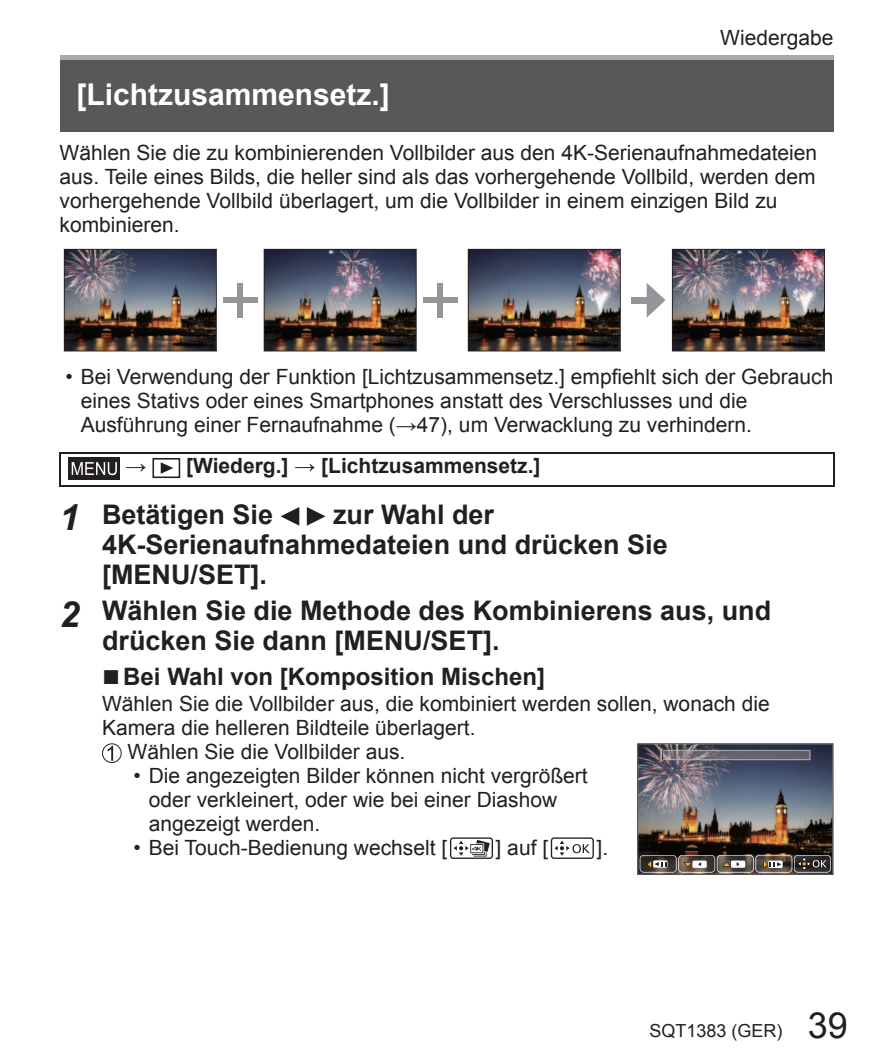
<style>
.page{position:relative;width:893px;height:1063px;background:#fff}
.page>*{position:absolute;margin:0;border:0;box-sizing:border-box;transform-origin:0 0}
.t1{font:700 30px "Arial";color:#fff}
.t2{font:700 27px/30px "Arial";color:#231f20}
.t3{font:700 24px "Arial";color:#231f20}
.t4{font:21px/24px "Arial";color:#231f20}
.t5{font:700 21px "Arial";color:#231f20}
.t6{font:18px "Arial";color:#231f20}
.s1{font-style:italic;font-size:36px}
.s2{font-weight:400;font-size:30px}
.s3{font-size:36px}
</style>
<div class="page">
<div style="left:60px;top:55px;width:773px;height:77px;background:#57585a"></div>
<div style="left:60px;top:55px;width:773px;height:5px;background:#a8a9ad"></div>
<img style="left:64px;top:249px;width:153px;height:102px">
<div style="left:223px;top:297px;width:34px;height:6px;background:#939598"></div>
<div style="left:238px;top:283px;width:5px;height:34px;background:#939598"></div>
<img style="left:264px;top:249px;width:153px;height:102px">
<div style="left:423px;top:297px;width:34px;height:6px;background:#939598"></div>
<div style="left:437px;top:283px;width:6px;height:34px;background:#939598"></div>
<img style="left:468px;top:249px;width:153px;height:102px">
<div style="left:631px;top:297px;width:21px;height:6px;background:#939598"></div>
<svg style="left:647px;top:283px;width:18px;height:34px"></svg>
<img style="left:672px;top:249px;width:153px;height:102px">
<hr style="left:60px;top:452px;width:775px;height:2px;background:#231f20">
<hr style="left:60px;top:454px;width:1px;height:31px;background:#231f20">
<hr style="left:833px;top:454px;width:2px;height:31px;background:#231f20">
<hr style="left:60px;top:485px;width:775px;height:2px;background:#231f20">
<div style="left:69px;top:457px;width:51px;height:23px;background:#231f20"></div>
<svg style="left:72px;top:462px;width:45px;height:13px"></svg>
<svg style="left:152px;top:458px;width:28px;height:20px"></svg>
<svg style="left:281px;top:507px;width:18px;height:19px"></svg>
<svg style="left:307px;top:507px;width:19px;height:19px"></svg>
<div style="left:102px;top:743px;width:20px;height:20px;border:1px solid #231f20;border-radius:50%"></div>
<svg style="left:108px;top:746px;width:5px;height:15px"></svg>
<div style="left:450px;top:837px;width:43px;height:22px;border:1px solid #231f20;border-radius:3px"></div>
<svg style="left:454px;top:840px;width:36px;height:17px"></svg>
<div style="left:551px;top:837px;width:43px;height:22px;border:1px solid #231f20;border-radius:3px"></div>
<svg style="left:554px;top:841px;width:36px;height:15px"></svg>
<img style="left:637px;top:743px;width:196px;height:132px">
<h1 class="t1" style="left:77px;top:78px;width:315px">[Lichtzusammensetz.]</h1>
<p class="t4" style="left:720px;top:26px;width:115px">Wiedergabe</p>
<p class="t4" style="left:60px;top:141px;width:759px">Wählen Sie die zu kombinierenden Vollbilder aus den 4K-Serienaufnahmedateien aus. Teile eines Bilds, die heller sind als das vorhergehende Vollbild, werden dem vorhergehende Vollbild überlagert, um die Vollbilder in einem einzigen Bild zu kombinieren.</p>
<p class="t4" style="left:81px;top:365px;width:754px;text-indent:-15px">• Bei Verwendung der Funktion [Lichtzusammensetz.] empfiehlt sich der Gebrauch eines Stativs oder eines Smartphones anstatt des Verschlusses und die<br>Ausführung einer Fernaufnahme (→47), um Verwacklung zu verhindern.</p>
<p class="t5" style="left:126px;top:454px;width:416px">→ [Wiederg.] → [Lichtzusammensetz.]</p>
<p class="t2" style="left:60px;top:499px;width:215px"><span class="s1">1</span> Betätigen Sie</p>
<p class="t2" style="left:102px;top:499px;width:567px;text-indent:231px">zur Wahl der<br>4K-Serienaufnahmedateien und drücken Sie [MENU/SET].</p>
<p class="t2" style="left:102px;top:596px;width:671px;text-indent:-43px"><span class="s1">2</span> Wählen Sie die Methode des Kombinierens aus, und drücken Sie dann [MENU/SET].</p>
<p class="t3" style="left:102px;top:663px;width:445px"><span class="s2">■</span>Bei Wahl von [Komposition Mischen]</p>
<p class="t4" style="left:102px;top:692px;width:669px">Wählen Sie die Vollbilder aus, die kombiniert werden sollen, wonach die</p>
<p class="t4" style="left:102px;top:716px;width:375px">Kamera die helleren Bildteile überlagert.</p>
<p class="t4" style="left:128px;top:739px;width:279px">Wählen Sie die Vollbilder aus.</p>
<p class="t4" style="left:149px;top:763px;width:440px;text-indent:-15px">• Die angezeigten Bilder können nicht vergrößert oder verkleinert, oder wie bei einer Diashow angezeigt werden.</p>
<p class="t4" style="left:134px;top:835px;width:315px">• Bei Touch-Bedienung wechselt [</p>
<p class="t4" style="left:496px;top:835px;width:54px">] auf [</p>
<p class="t4" style="left:596px;top:835px;width:13px">].</p>
<p class="t6" style="left:649px;top:1021px;width:200px">SQT1383 (GER) <span class="s3">39</span></p>
</div>
